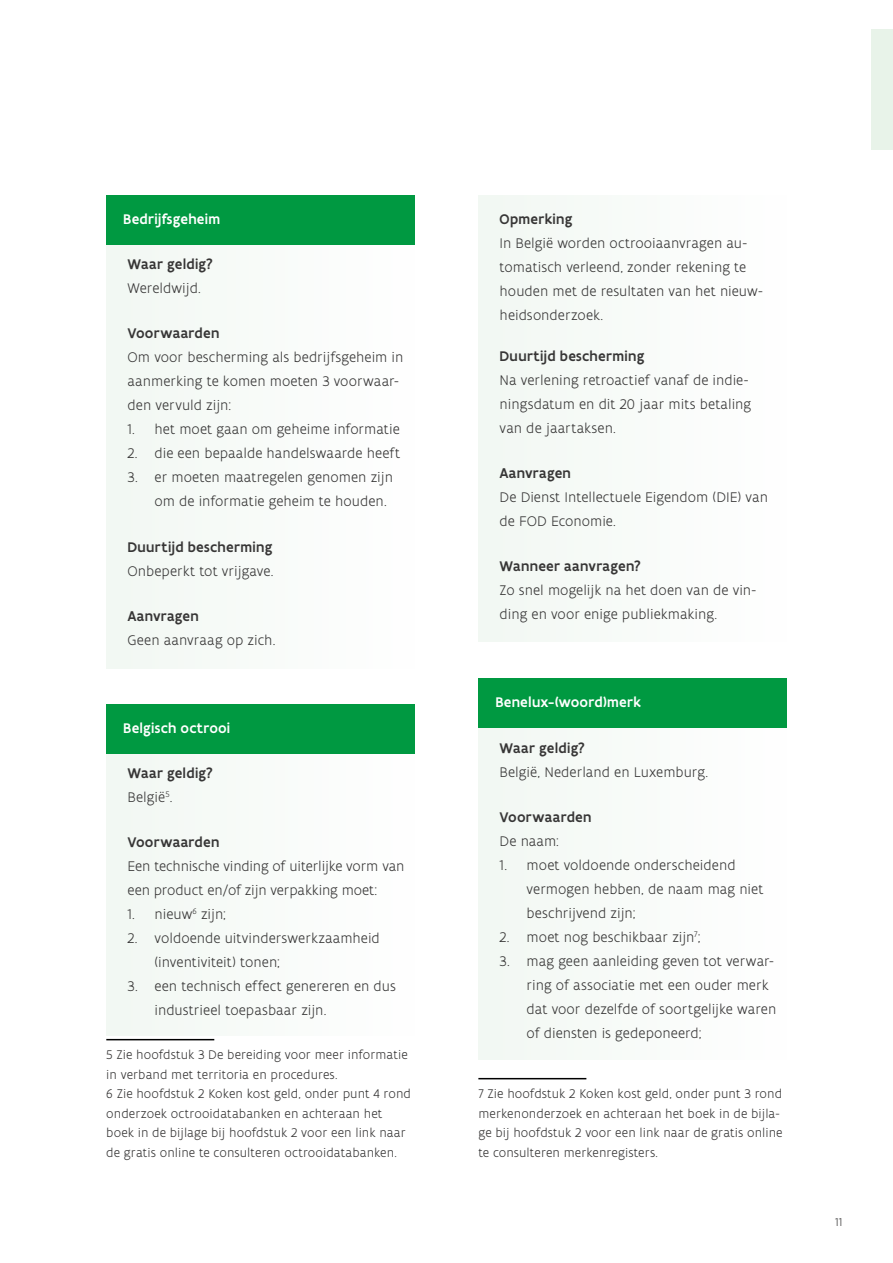
<style>
.page{position:relative;width:893px;height:1263px;background:#fff}
.page>*{position:absolute;margin:0;border:0;box-sizing:border-box;transform-origin:0 0}
.Titel_case_antraciet{font:300 15px/24px "Flanders Art Sans";color:#373636}
.Body{font:300 15px/24px "Flanders Art Sans";color:#373636}
.Titel_case_antraciet-2{font:500 15px "Flanders Art Sans";letter-spacing:.015em;color:#373636}
.Tip_groen_kader{font:500 15px "Flanders Art Sans";letter-spacing:.015em;color:#fff}
.Voetnoot{font:300 13.5px/19.5px "Flanders Art Sans";letter-spacing:.005em;color:#373636}
.t1{font:300 12px "Flanders Art Sans";color:#373636}
</style>
<div class="page">
<div style="left:106px;top:238px;width:309px;height:430px;background:#f2f8f3"></div>
<div style="left:106px;top:708px;width:309px;height:327px;background:#f2f8f3"></div>
<div style="left:478px;top:196px;width:309px;height:446px;background:#f2f8f3"></div>
<div style="left:478px;top:725px;width:309px;height:334px;background:#f2f8f3"></div>
<div style="left:872px;top:30px;width:21px;height:120px;background:#e8f3e9"></div>
<div style="left:106px;top:196px;width:309px;height:49px;background:#009941"></div>
<div style="left:106px;top:704px;width:309px;height:49px;background:#009941"></div>
<hr style="left:106px;top:1039px;width:108px;height:1px;background:#000">
<div style="left:478px;top:679px;width:309px;height:49px;background:#009941"></div>
<hr style="left:478px;top:1078px;width:108px;height:1px;background:#000">
<p class="Tip_groen_kader" style="left:123px;top:210px;width:98px">Bedrijfsgeheim</p>
<p class="Titel_case_antraciet-2" style="left:128px;top:255px;width:87px">Waar geldig?</p>
<p class="Body" style="left:128px;top:276px;width:75px">Wereldwijd.</p>
<p class="Titel_case_antraciet-2" style="left:128px;top:324px;width:93px">Voorwaarden</p>
<p class="Body" style="left:128px;top:345px;width:277px">Om voor bescherming als bedrijfsgeheim in aanmerking te komen moeten 3 voorwaar&shy;den vervuld zijn:</p>
<p class="Titel_case_antraciet" style="left:128px;top:417px;width:274px">1. het moet gaan om geheime informatie</p>
<p class="Titel_case_antraciet" style="left:128px;top:441px;width:274px">2. die een bepaalde handelswaarde heeft</p>
<p class="Titel_case_antraciet" style="left:155px;top:465px;width:240px;text-indent:-27px">3. er moeten maatregelen genomen zijn om de informatie geheim te houden.</p>
<p class="Titel_case_antraciet-2" style="left:128px;top:537px;width:146px">Duurtijd bescherming</p>
<p class="Body" style="left:128px;top:559px;width:147px">Onbeperkt tot vrijgave.</p>
<p class="Titel_case_antraciet-2" style="left:128px;top:607px;width:73px">Aanvragen</p>
<p class="Body" style="left:128px;top:628px;width:149px">Geen aanvraag op zich.</p>
<p class="Tip_groen_kader" style="left:123px;top:718px;width:108px">Belgisch octrooi</p>
<p class="Titel_case_antraciet-2" style="left:128px;top:764px;width:87px">Waar geldig?</p>
<p class="Body" style="left:128px;top:785px;width:47px">België<sup>5</sup>.</p>
<p class="Titel_case_antraciet-2" style="left:128px;top:833px;width:93px">Voorwaarden</p>
<p class="Body" style="left:128px;top:854px;width:278px">Een technische vinding of uiterlijke vorm van een product en/of zijn verpakking moet:</p>
<p class="Titel_case_antraciet" style="left:128px;top:902px;width:100px">1. nieuw<sup>6</sup> zijn;</p>
<p class="Titel_case_antraciet" style="left:155px;top:926px;width:227px;text-indent:-27px">2. voldoende uitvinderswerkzaamheid (inventiviteit) tonen;</p>
<p class="Titel_case_antraciet" style="left:155px;top:974px;width:243px;text-indent:-27px">3. een technisch effect genereren en dus industrieel toepasbaar zijn.</p>
<p class="Voetnoot" style="left:106px;top:1045px;width:303px">5 Zie hoofdstuk 3 De bereiding voor meer informatie in verband met territoria en procedures.</p>
<p class="Voetnoot" style="left:106px;top:1084px;width:306px">6 Zie hoofdstuk 2 Koken kost geld, onder punt 4 rond onderzoek octrooidatabanken en achteraan het boek in de bijlage bij hoofdstuk 2 voor een link naar de gratis online te consulteren octrooidatabanken.</p>
<p class="Titel_case_antraciet-2" style="left:500px;top:210px;width:74px">Opmerking</p>
<p class="Titel_case_antraciet" style="left:500px;top:231px;width:265px">In België worden octrooiaanvragen au&shy;tomatisch verleend, zonder rekening te houden met de resultaten van het nieuw&shy;heidsonderzoek.</p>
<p class="Titel_case_antraciet-2" style="left:500px;top:347px;width:146px">Duurtijd bescherming</p>
<p class="Body" style="left:500px;top:368px;width:253px">Na verlening retroactief vanaf de indie&shy;ningsdatum en dit 20 jaar mits betaling van de jaartaksen.</p>
<p class="Titel_case_antraciet-2" style="left:500px;top:464px;width:73px">Aanvragen</p>
<p class="Body" style="left:500px;top:485px;width:270px">De Dienst Intellectuele Eigendom (DIE) van de FOD Economie.</p>
<p class="Titel_case_antraciet-2" style="left:500px;top:557px;width:142px">Wanneer aanvragen?</p>
<p class="Body" style="left:500px;top:578px;width:258px">Zo snel mogelijk na het doen van de vin&shy;ding en voor enige publiekmaking.</p>
<p class="Tip_groen_kader" style="left:495px;top:693px;width:147px">Benelux-(woord)merk</p>
<p class="Titel_case_antraciet-2" style="left:500px;top:738px;width:87px">Waar geldig?</p>
<p class="Body" style="left:500px;top:759px;width:210px">België, Nederland en Luxemburg.</p>
<p class="Titel_case_antraciet-2" style="left:500px;top:807px;width:93px">Voorwaarden</p>
<p class="Body" style="left:500px;top:829px;width:61px">De naam:</p>
<p class="Titel_case_antraciet" style="left:527px;top:853px;width:238px;text-indent:-27px">1. moet voldoende onderscheidend vermogen hebben, de naam mag niet beschrijvend zijn;</p>
<p class="Titel_case_antraciet" style="left:500px;top:925px;width:203px">2. moet nog beschikbaar zijn<sup>7</sup>;</p>
<p class="Titel_case_antraciet" style="left:527px;top:949px;width:251px;text-indent:-27px">3. mag geen aanleiding geven tot verwar&shy;ring of associatie met een ouder merk dat voor dezelfde of soortgelijke waren of diensten is gedeponeerd;</p>
<p class="Voetnoot" style="left:478px;top:1084px;width:306px">7 Zie hoofdstuk 2 Koken kost geld, onder punt 3 rond merkenonderzoek en achteraan het boek in de bijla&shy;ge bij hoofdstuk 2 voor een link naar de gratis online te consulteren merkenregisters.</p>
<p class="t1" style="left:835px;top:1215px;width:9px">11</p>
</div>
